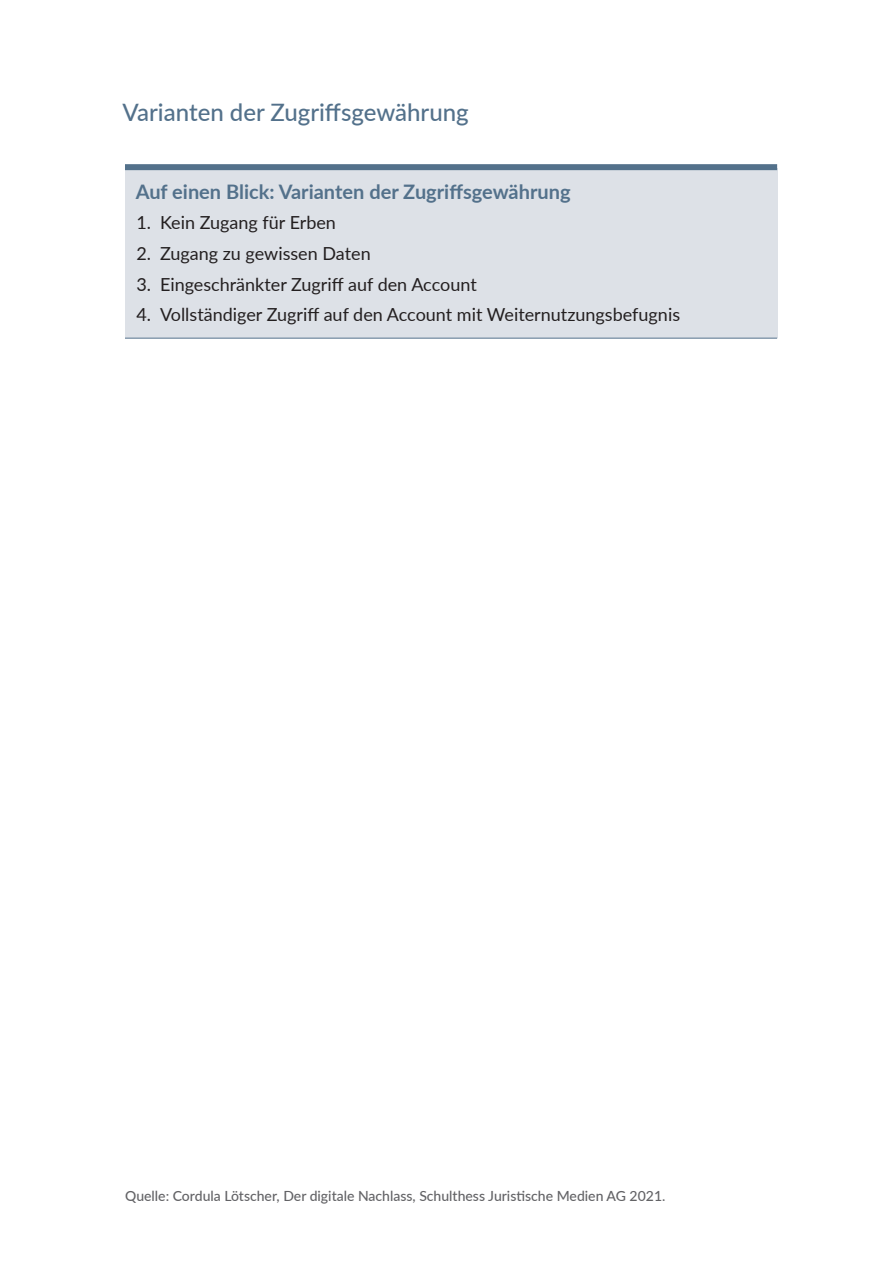
<style>
.page{position:relative;width:879px;height:1276px;background:#fff}
.page>*{position:absolute;margin:0;border:0;box-sizing:border-box;transform-origin:0 0}
.t1{font:500 24px "Lato";color:#53718b}
.t2{font:700 20px "Lato";color:#53718b}
.t3{font:18px "Lato";color:#231f20}
.t4{font:500 14px "Lato";color:#636366}
</style>
<div class="page">
<div style="left:125px;top:168px;width:652px;height:170px;background:#dde1e7"></div>
<hr style="left:125px;top:338px;width:652px;height:1px;background:#53718b">
<div style="left:125px;top:164px;width:652px;height:6px;background:#53718b"></div>
<h1 class="t1" style="left:123px;top:95px;width:347px">Varianten der Zugriffsgewährung</h1>
<p class="t2" style="left:136px;top:176px;width:436px">Auf einen Blick: Varianten der Zugriffsgewährung</p>
<p class="t3" style="left:136px;top:210px;width:201px">1. Kein Zugang für Erben</p>
<p class="t3" style="left:136px;top:240px;width:236px">2. Zugang zu gewissen Daten</p>
<p class="t3" style="left:136px;top:271px;width:342px">3. Eingeschränkter Zugriff auf den Account</p>
<p class="t3" style="left:136px;top:302px;width:545px">4. Vollständiger Zugriff auf den Account mit Weiternutzungsbefugnis</p>
<p class="t4" style="left:125px;top:1186px;width:542px">Quelle: Cordula Lötscher, Der digitale Nachlass, Schulthess Juristische Medien AG 2021.</p>
</div>
